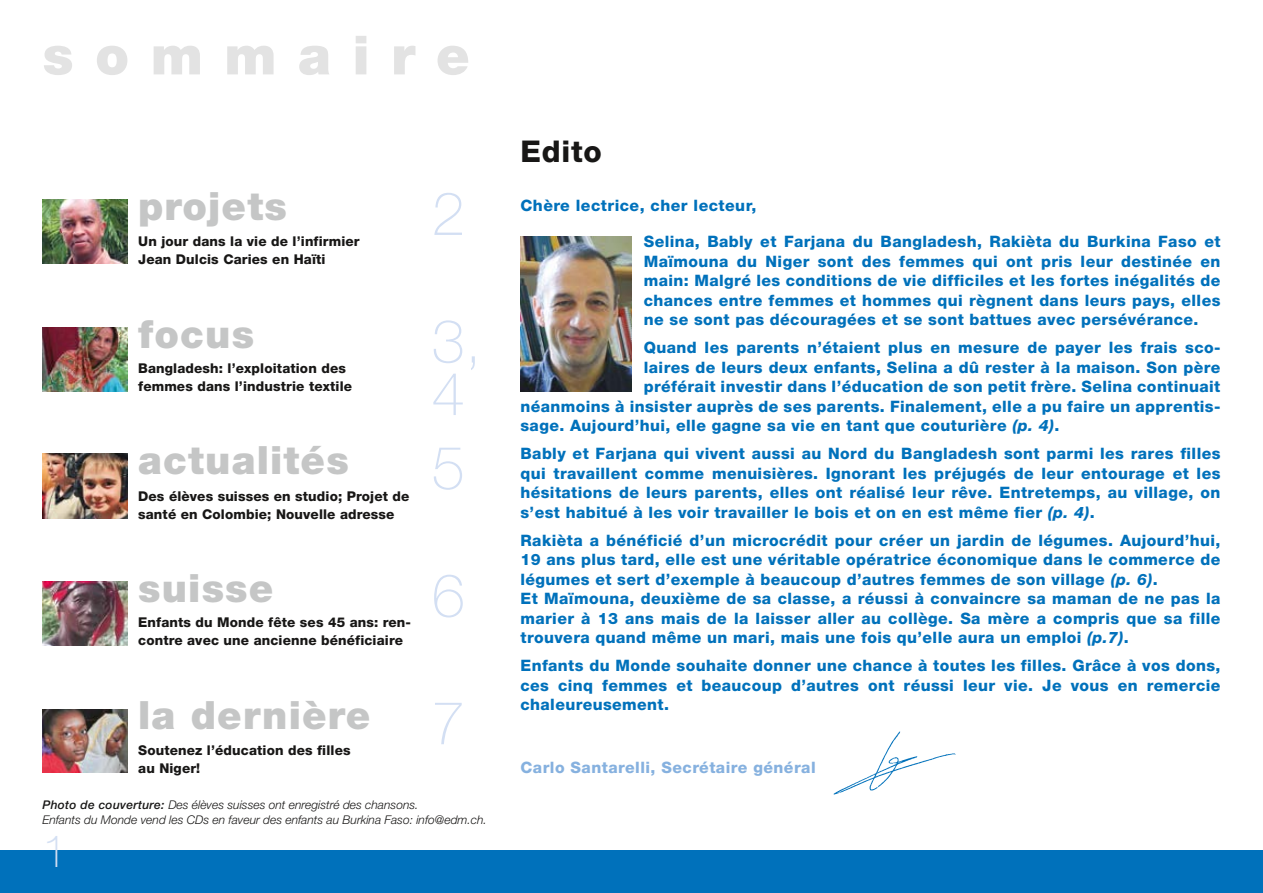
<style>
.page{position:relative;width:1263px;height:893px;background:#fff}
.page>*{position:absolute;margin:0;border:0;box-sizing:border-box;transform-origin:0 0}
.t1{font:100 60px/52.5px "Helvetica Neue LT Pro";color:#d3dff3}
.t2{font:900 54px "Helvetica Neue LT Pro";letter-spacing:.4em;color:#e3e3e3}
.t3{font:100 45px "Helvetica Neue LT Pro";color:#d3dff3}
.t4{font:900 39px "Helvetica Neue LT Pro";letter-spacing:.03em;color:#c5c6c6}
.t5{font:800 30px "Helvetica Neue LT Pro";letter-spacing:.025em;color:#181716}
.t6{font:800 15.75px/19.5px "Helvetica Neue LT Pro";letter-spacing:.025em;color:#0071bb;text-align:justify}
.t7{font:800 15.75px "Helvetica Neue LT Pro";letter-spacing:.03em;color:#86b1df}
.t8{font:800 13.5px/18px "Helvetica Neue LT Pro";letter-spacing:.01em;color:#181716}
.t9{font:italic 300 12px/14.4px "Helvetica Neue LT Pro";color:#181716}
.s1{font-weight:500}
.s2{font-style:italic}
</style>
<div class="page">
<img style="left:833px;top:731px;width:123px;height:64px">
<div style="left:0;top:850px;width:1263px;height:43px;background:#0071bb"></div>
<img style="left:43px;top:200px;width:85px;height:64px">
<img style="left:43px;top:454px;width:85px;height:65px">
<img style="left:43px;top:581px;width:85px;height:64px">
<img style="left:43px;top:709px;width:85px;height:64px">
<img style="left:43px;top:327px;width:85px;height:64px">
<img style="left:520px;top:236px;width:111px;height:155px">
<h2 class="t2" style="left:43px;top:23px;width:429px">sommaire</h2>
<h3 class="t4" style="left:138px;top:183px;width:150px">projets</h3>
<p class="t8" style="left:138px;top:232px;width:223px">Un jour dans la vie de l’infirmier<br>Jean Dulcis Caries en Haïti</p>
<h3 class="t4" style="left:138px;top:310px;width:117px">focus</h3>
<p class="t8" style="left:138px;top:359px;width:215px">Bangladesh: l’exploitation des femmes dans l’industrie textile</p>
<h3 class="t4" style="left:138px;top:437px;width:212px">actualités</h3>
<p class="t8" style="left:138px;top:487px;width:273px">Des élèves suisses en studio; Projet de santé en Colombie; Nouvelle adresse</p>
<h3 class="t4" style="left:138px;top:565px;width:137px">suisse</h3>
<p class="t8" style="left:138px;top:613px;width:274px">Enfants du Monde fête ses 45 ans: ren&shy;contre avec une ancienne bénéficiaire</p>
<h1 class="t1" style="left:432px;top:187px;width:35px">2</h1>
<h1 class="t1" style="left:432px;top:315px;width:52px">3,<br>4</h1>
<h1 class="t1" style="left:432px;top:441px;width:35px">5</h1>
<h1 class="t1" style="left:432px;top:569px;width:35px">6</h1>
<h3 class="t4" style="left:138px;top:692px;width:234px">la dernière</h3>
<h1 class="t1" style="left:432px;top:697px;width:35px">7</h1>
<p class="t8" style="left:138px;top:741px;width:214px">Soutenez l’éducation des filles au Niger!</p>
<p class="t9" style="left:43px;top:798px;width:446px"><span class="s1">Photo de couverture:</span> Des élèves suisses ont enregistré des chansons.<br>Enfants du Monde vend les CDs en faveur des enfants au Burkina Faso: info@edm.ch.</p>
<h3 class="t3" style="left:43px;top:825px;width:27px">1</h3>
<h3 class="t5" style="left:520px;top:133px;width:83px">Edito</h3>
<p class="t6" style="left:520px;top:196px;width:237px">Chère lectrice, cher lecteur,</p>
<p class="t6" style="left:644px;top:232px;width:578px">Selina, Bably et Farjana du Bangladesh, Rakièta du Burkina Faso et Maïmouna du Niger sont des femmes qui ont pris leur destinée en main: Malgré les conditions de vie difficiles et les fortes inégalités de chances entre femmes et hommes qui règnent dans leurs pays, elles ne se sont pas découragées et se sont battues avec persévérance.</p>
<p class="t6" style="left:644px;top:338px;width:578px">Quand les parents n’étaient plus en mesure de payer les frais sco-</p>
<p class="t6" style="left:644px;top:357px;width:578px">laires de leurs deux enfants, Selina a dû rester à la maison. Son père</p>
<p class="t6" style="left:644px;top:377px;width:578px">préférait investir dans l’éducation de son petit frère. Selina continuait</p>
<p class="t6" style="left:520px;top:396px;width:701px">néanmoins à insister auprès de ses parents. Finalement, elle a pu faire un apprentis-</p>
<p class="t6" style="left:520px;top:416px;width:540px">sage. Aujourd’hui, elle gagne sa vie en tant que couturière <span class="s2">(p. 4)</span>.</p>
<p class="t6" style="left:520px;top:444px;width:701px">Bably et Farjana qui vivent aussi au Nord du Bangladesh sont parmi les rares filles qui travaillent comme menuisières. Ignorant les préjugés de leur entourage et les hésitations de leurs parents, elles ont réalisé leur rêve. Entretemps, au village, on s’est habitué à les voir travailler le bois et on en est même fier <span class="s2">(p. 4)</span>.</p>
<p class="t6" style="left:520px;top:530px;width:701px;text-align:left">Rakièta a bénéficié d’un microcrédit pour créer un jardin de légumes. Aujourd’hui, 19 ans plus tard, elle est une véritable opératrice économique dans le commerce de légumes et sert d’exemple à beaucoup d’autres femmes de son village <span class="s2">(p. 6)</span>.<br>Et Maïmouna, deuxième de sa classe, a réussi à convaincre sa maman de ne pas la marier à 13 ans mais de la laisser aller au collège. Sa mère a compris que sa fille trouvera quand même un mari, mais une fois qu’elle aura un emploi <span class="s2">(p.7)</span>.</p>
<p class="t6" style="left:520px;top:656px;width:701px">Enfants du Monde souhaite donner une chance à toutes les filles. Grâce à vos dons, ces cinq femmes et beaucoup d’autres ont réussi leur vie. Je vous en remercie chaleureusement.</p>
<p class="t7" style="left:520px;top:758px;width:297px">Carlo Santarelli, Secrétaire général</p>
</div>
